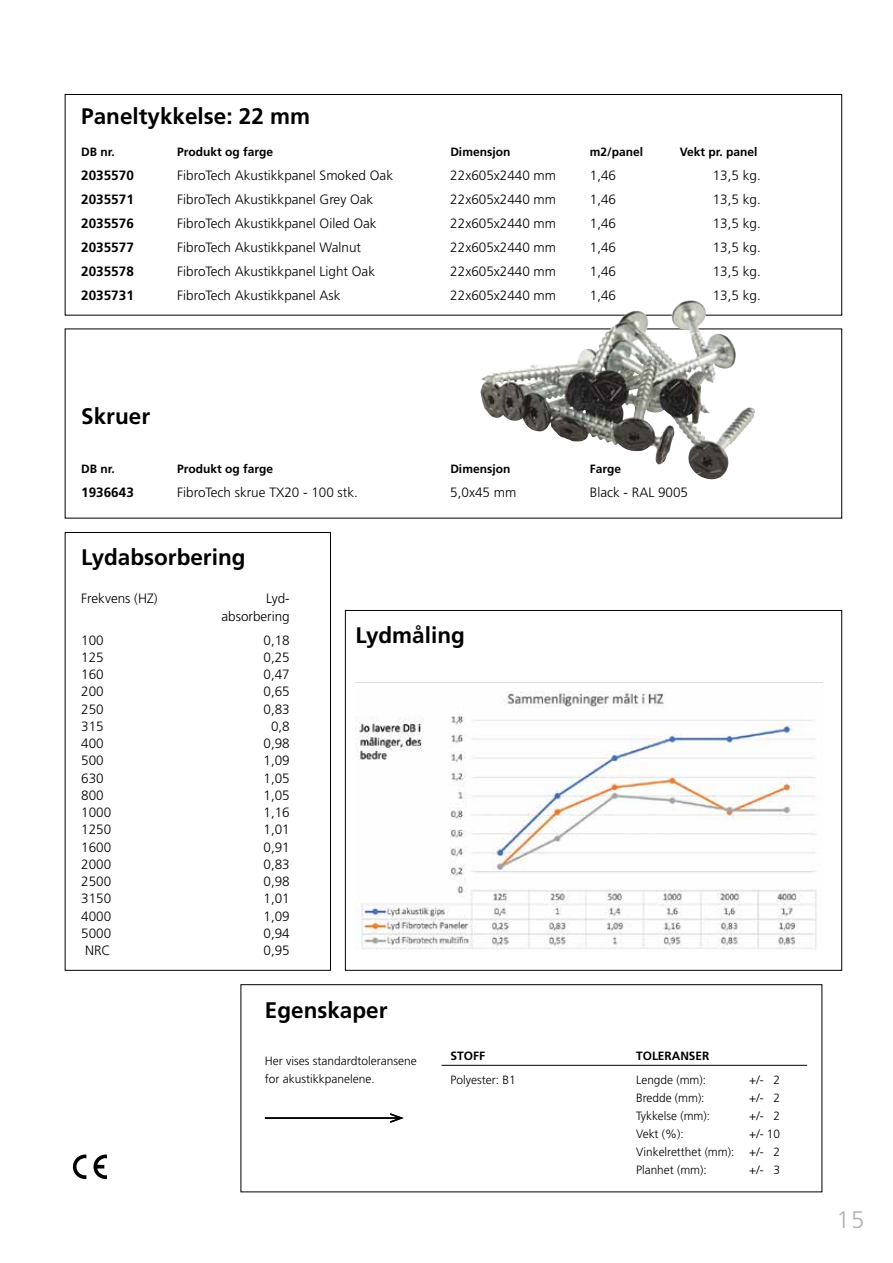
<style>
.page{position:relative;width:893px;height:1263px;background:#fff}
.page>*{position:absolute;margin:0;border:0;box-sizing:border-box;transform-origin:0 0}
.t1{font:300 24px "Frutiger";color:#b3b2b2}
.t2{font:700 22.5px "Frutiger";color:#000}
.t3{font:300 13.5px/18px "Frutiger";color:#000;text-align:right}
.t4{font:700 13.5px "Frutiger";color:#000}
.t5{font:300 12px/18px "Frutiger";color:#000}
.t6{font:700 12px "Frutiger";color:#000}
</style>
<div class="page">
<svg style="left:73px;top:1154px;width:13px;height:25px"></svg>
<svg style="left:93px;top:1154px;width:14px;height:25px"></svg>
<img style="left:356px;top:682px;width:466px;height:268px">
<div style="left:65px;top:532px;width:266px;height:438px;border:1px solid #000"></div>
<div style="left:241px;top:984px;width:581px;height:208px;border:1px solid #000"></div>
<div style="left:65px;top:94px;width:777px;height:221px;border:1px solid #000"></div>
<img style="left:480px;top:301px;width:217px;height:165px">
<hr style="left:442px;top:1065px;width:365px;height:1px;background:#000">
<hr style="left:265px;top:1117px;width:136px;height:2px;background:#000">
<svg style="left:388px;top:1113px;width:16px;height:10px"></svg>
<h2 class="t2" style="left:81px;top:103px;width:230px">Paneltykkelse: 22 mm</h2>
<p class="t6" style="left:81px;top:145px;width:35px">DB nr.</p>
<p class="t6" style="left:177px;top:145px;width:97px">Produkt og farge</p>
<p class="t6" style="left:450px;top:145px;width:61px">Dimensjon</p>
<p class="t6" style="left:590px;top:145px;width:55px">m2/panel</p>
<p class="t6" style="left:680px;top:145px;width:79px">Vekt pr. panel</p>
<p class="t4" style="left:81px;top:168px;width:54px">2035570</p>
<p class="t3" style="left:177px;top:167px;width:217px">FibroTech Akustikkpanel Smoked Oak</p>
<p class="t3" style="left:450px;top:167px;width:107px">22x605x2440 mm</p>
<p class="t3" style="left:590px;top:167px;width:28px">1,46</p>
<p class="t3" style="left:713px;top:167px;width:50px">13,5 kg.</p>
<p class="t4" style="left:81px;top:192px;width:54px">2035571</p>
<p class="t3" style="left:177px;top:191px;width:198px">FibroTech Akustikkpanel Grey Oak</p>
<p class="t3" style="left:450px;top:191px;width:107px">22x605x2440 mm</p>
<p class="t3" style="left:590px;top:191px;width:28px">1,46</p>
<p class="t3" style="left:713px;top:191px;width:50px">13,5 kg.</p>
<p class="t4" style="left:81px;top:216px;width:54px">2035576</p>
<p class="t3" style="left:177px;top:215px;width:201px">FibroTech Akustikkpanel Oiled Oak</p>
<p class="t3" style="left:450px;top:215px;width:107px">22x605x2440 mm</p>
<p class="t3" style="left:590px;top:215px;width:28px">1,46</p>
<p class="t3" style="left:713px;top:215px;width:50px">13,5 kg.</p>
<p class="t4" style="left:81px;top:240px;width:54px">2035577</p>
<p class="t3" style="left:177px;top:239px;width:185px">FibroTech Akustikkpanel Walnut</p>
<p class="t3" style="left:450px;top:239px;width:107px">22x605x2440 mm</p>
<p class="t3" style="left:590px;top:239px;width:28px">1,46</p>
<p class="t3" style="left:713px;top:239px;width:50px">13,5 kg.</p>
<p class="t4" style="left:81px;top:264px;width:54px">2035578</p>
<p class="t3" style="left:177px;top:263px;width:199px">FibroTech Akustikkpanel Light Oak</p>
<p class="t3" style="left:450px;top:263px;width:107px">22x605x2440 mm</p>
<p class="t3" style="left:590px;top:263px;width:28px">1,46</p>
<p class="t3" style="left:713px;top:263px;width:50px">13,5 kg.</p>
<p class="t4" style="left:81px;top:288px;width:54px">2035731</p>
<p class="t3" style="left:177px;top:287px;width:165px">FibroTech Akustikkpanel Ask</p>
<p class="t3" style="left:450px;top:287px;width:107px">22x605x2440 mm</p>
<p class="t3" style="left:590px;top:287px;width:28px">1,46</p>
<p class="t3" style="left:713px;top:287px;width:50px">13,5 kg.</p>
<h2 class="t2" style="left:81px;top:403px;width:70px">Skruer</h2>
<p class="t6" style="left:81px;top:462px;width:35px">DB nr.</p>
<p class="t6" style="left:177px;top:462px;width:97px">Produkt og farge</p>
<p class="t6" style="left:450px;top:462px;width:61px">Dimensjon</p>
<p class="t6" style="left:590px;top:462px;width:33px">Farge</p>
<p class="t4" style="left:81px;top:484px;width:54px">1936643</p>
<p class="t3" style="left:177px;top:483px;width:182px">FibroTech skrue TX20 - 100 stk.</p>
<p class="t3" style="left:450px;top:483px;width:68px">5,0x45 mm</p>
<p class="t3" style="left:590px;top:483px;width:100px">Black - RAL 9005</p>
<h2 class="t2" style="left:81px;top:543px;width:166px">Lydabsorbering</h2>
<p class="t3" style="left:81px;top:589px;width:78px">Frekvens (HZ)</p>
<p class="t3" style="left:222px;top:589px;width:70px">Lyd&shy;absorbering</p>
<p class="t3" style="left:81px;top:631px;width:24px">100</p>
<p class="t3" style="left:264px;top:631px;width:28px">0,18</p>
<p class="t3" style="left:81px;top:648px;width:24px">125</p>
<p class="t3" style="left:264px;top:648px;width:28px">0,25</p>
<p class="t3" style="left:81px;top:666px;width:24px">160</p>
<p class="t3" style="left:264px;top:666px;width:28px">0,47</p>
<p class="t3" style="left:81px;top:683px;width:24px">200</p>
<p class="t3" style="left:264px;top:683px;width:28px">0,65</p>
<p class="t3" style="left:81px;top:700px;width:24px">250</p>
<p class="t3" style="left:264px;top:700px;width:28px">0,83</p>
<p class="t3" style="left:81px;top:717px;width:24px">315</p>
<p class="t3" style="left:271px;top:717px;width:20px">0,8</p>
<p class="t3" style="left:81px;top:735px;width:24px">400</p>
<p class="t3" style="left:264px;top:735px;width:28px">0,98</p>
<p class="t3" style="left:81px;top:752px;width:24px">500</p>
<p class="t3" style="left:264px;top:752px;width:28px">1,09</p>
<p class="t3" style="left:81px;top:769px;width:24px">630</p>
<p class="t3" style="left:264px;top:769px;width:28px">1,05</p>
<p class="t3" style="left:81px;top:786px;width:24px">800</p>
<p class="t3" style="left:264px;top:786px;width:28px">1,05</p>
<p class="t3" style="left:81px;top:804px;width:32px">1000</p>
<p class="t3" style="left:264px;top:804px;width:28px">1,16</p>
<p class="t3" style="left:81px;top:821px;width:32px">1250</p>
<p class="t3" style="left:264px;top:821px;width:28px">1,01</p>
<p class="t3" style="left:81px;top:838px;width:32px">1600</p>
<p class="t3" style="left:264px;top:838px;width:28px">0,91</p>
<p class="t3" style="left:81px;top:855px;width:32px">2000</p>
<p class="t3" style="left:264px;top:855px;width:28px">0,83</p>
<p class="t3" style="left:81px;top:873px;width:32px">2500</p>
<p class="t3" style="left:264px;top:873px;width:28px">0,98</p>
<p class="t3" style="left:81px;top:890px;width:32px">3150</p>
<p class="t3" style="left:264px;top:890px;width:28px">1,01</p>
<p class="t3" style="left:81px;top:907px;width:32px">4000</p>
<p class="t3" style="left:264px;top:907px;width:28px">1,09</p>
<p class="t3" style="left:81px;top:924px;width:32px">5000</p>
<p class="t3" style="left:264px;top:924px;width:28px">0,94</p>
<p class="t3" style="left:85px;top:942px;width:27px">NRC</p>
<p class="t3" style="left:264px;top:942px;width:28px">0,95</p>
<h2 class="t2" style="left:356px;top:622px;width:111px">Lydmåling</h2>
<h2 class="t2" style="left:265px;top:997px;width:124px">Egenskaper</h2>
<p class="t5" style="left:265px;top:1051px;width:153px">Her vises standardtoleransene for akustikkpanelene.</p>
<p class="t6" style="left:451px;top:1049px;width:36px">STOFF</p>
<p class="t5" style="left:451px;top:1071px;width:67px">Polyester: B1</p>
<p class="t6" style="left:636px;top:1049px;width:75px">TOLERANSER</p>
<p class="t5" style="left:636px;top:1071px;width:71px">Lengde (mm):</p>
<p class="t5" style="left:749px;top:1071px;width:32px">+/- 2</p>
<p class="t5" style="left:636px;top:1089px;width:70px">Bredde (mm):</p>
<p class="t5" style="left:749px;top:1089px;width:32px">+/- 2</p>
<p class="t5" style="left:636px;top:1107px;width:75px">Tykkelse (mm):</p>
<p class="t5" style="left:749px;top:1107px;width:32px">+/- 2</p>
<p class="t5" style="left:636px;top:1125px;width:49px">Vekt (%):</p>
<p class="t5" style="left:636px;top:1125px;width:146px;text-align:justify;text-indent:113px">+/- 10<br>Vinkelretthet (mm): +/- 2<br>Planhet (mm):</p>
<p class="t5" style="left:749px;top:1161px;width:32px">+/- 3</p>
<h1 class="t1" style="left:836px;top:1206px;width:29px">15</h1>
</div>
